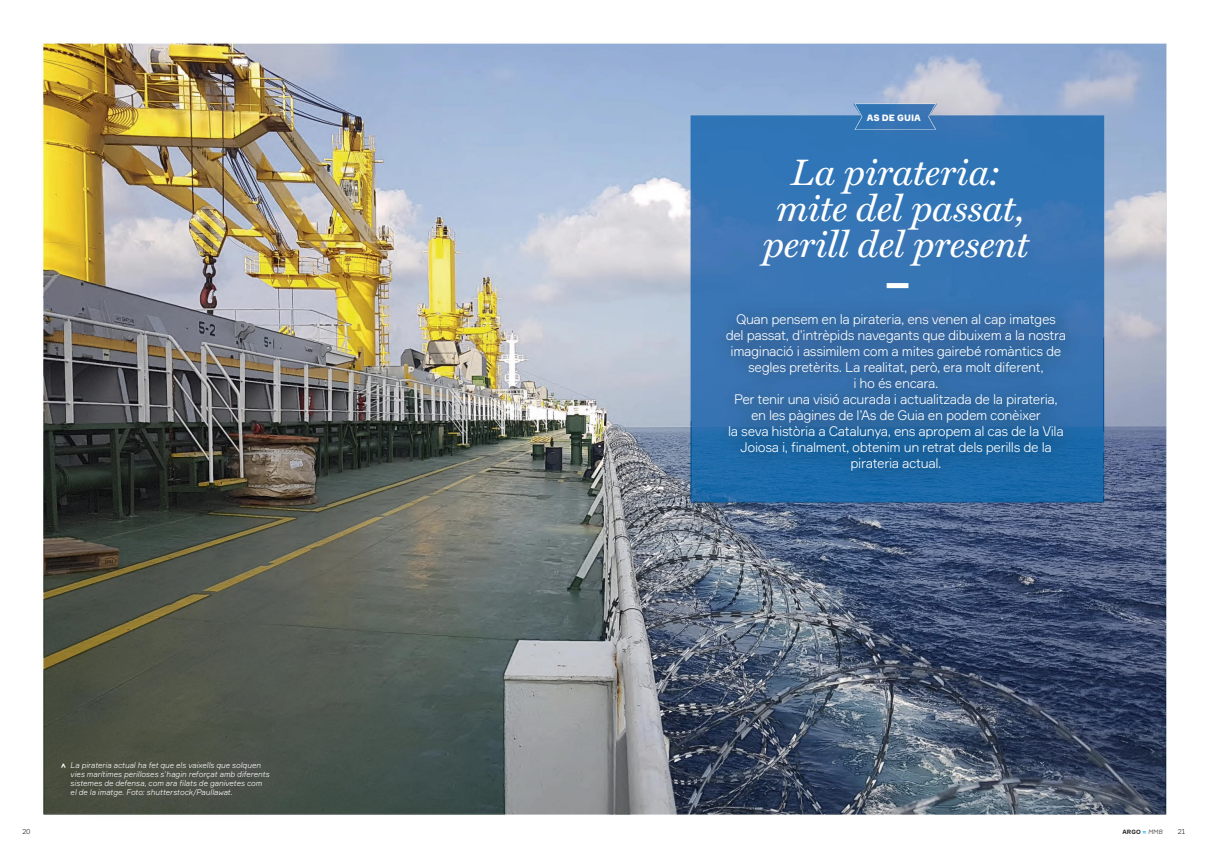
<style>
.page{position:relative;width:1208px;height:859px;background:#fff}
.page>*{position:absolute;margin:0;border:0;box-sizing:border-box;transform-origin:0 0}
.t1{font:italic 37px/36px "Miller Text";letter-spacing:-.005em;color:#fff;text-align:center}
.t2{font:300 13.5px/16px "Formular";letter-spacing:-.03em;color:#fff;text-align:center}
.t3{font:900 9px "Formular";letter-spacing:-.005em;color:#fff}
.t4{font:italic 300 8px/9px "Formular";letter-spacing:-.005em;color:#fff}
.t5{font:900 8px "Formular";color:#fff}
.t6{font:300 7px "Formular";color:#231f20}
.t7{font:700 6px "Formular";color:#231f20}
.s1{color:#00aeef}
.s2{font-weight:300;font-style:italic}
</style>
<div class="page">
<img style="left:42px;top:42px;width:1125px;height:773px">
<p class="t3" style="left:867px;top:112px;width:55px">AS DE GUIA</p>
<h1 class="t1" style="left:763px;top:154px;width:268px">La pirateria: mite del passat, perill del present</h1>
<p class="t5" style="left:69px;top:763px;width:7px;rotate:90deg">&lt;</p>
<p class="t4" style="left:70px;top:760px;width:200px">La pirateria actual ha fet que els vaixells que solquen vies marítimes perilloses s’hagin reforçat amb diferents sistemes de defensa, com ara filats de ganivetes com el de la imatge. Foto: shutterstock/Paullawat.</p>
<p class="t2" style="left:726px;top:311px;width:342px">Quan pensem en la pirateria, ens venen al cap imatges del passat, d’intrèpids navegants que dibuixem a la nostra imaginació i assimilem com a mites gairebé romàntics de segles pretèrits. La realitat, però, era molt diferent,<br>i ho és encara.<br>Per tenir una visió acurada i actualitzada de la pirateria, en les pàgines de l’As de Guia en podem conèixer<br>la seva història a Catalunya, ens apropem al cas de la Vila Joiosa i, finalment, obtenim un retrat dels perills de la pirateria actual.</p>
<p class="t6" style="left:22px;top:827px;width:10px">20</p>
<p class="t7" style="left:1122px;top:828px;width:42px">ARGO <span class="s1">≈</span> <span class="s2">MMB</span></p>
<p class="t6" style="left:1177px;top:827px;width:9px">21</p>
</div>
